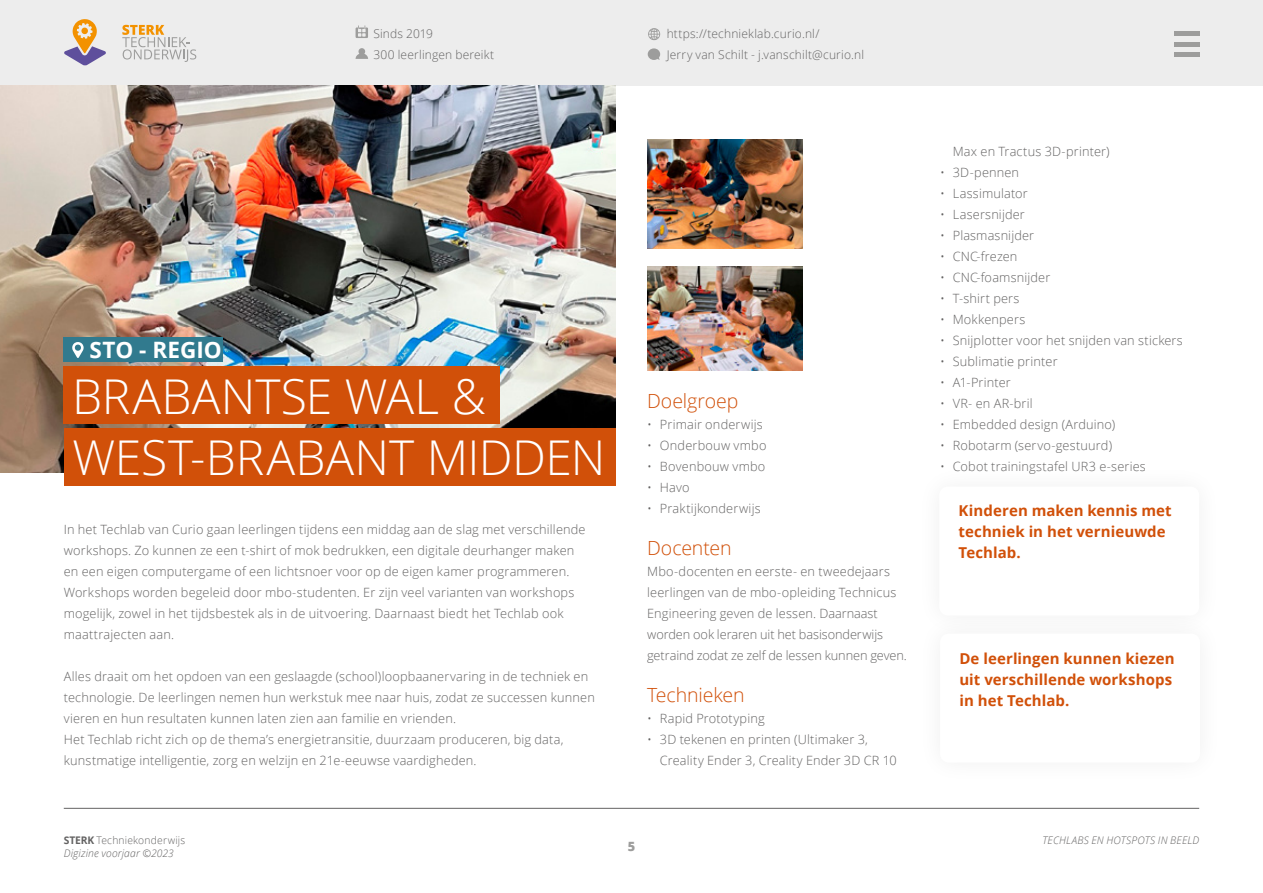
<style>
.page{position:relative;width:1263px;height:893px;background:#fff}
.page>*{position:absolute;margin:0;border:0;box-sizing:border-box;transform-origin:0 0}
.t1{font:300 48px "Open Sans";color:#fff}
.t2{font:700 22.5px "Open Sans";color:#fff}
.t3{font:300 19.5px "Open Sans";letter-spacing:-.005em;color:#d15009}
.t4{font:700 15px/21px "Open Sans";letter-spacing:.005em;color:#d15009}
.t5{font:300 12.75px/21px "Open Sans";letter-spacing:.01em;color:#646363}
.t6{font:800 12.75px "Open Sans";color:#9d9d9c}
.t7{font:300 12px/21px "Open Sans";letter-spacing:.015em;color:#646363}
.t8{font:italic 300 10.5px/13.5px "Open Sans";letter-spacing:.015em;color:#646363}
.s1{font-weight:700;font-style:normal}
.s2{font-style:normal}
</style>
<div class="page">
<div style="left:0;top:0;width:1263px;height:85px;background:#ededed"></div>
<hr style="left:1174px;top:32px;width:25px;height:4px;background:#9d9d9c">
<hr style="left:1174px;top:42px;width:25px;height:4px;background:#9d9d9c">
<div style="left:1174px;top:52px;width:25px;height:5px;background:#9d9d9c"></div>
<svg style="left:122px;top:25px;width:74px;height:37px"></svg>
<svg style="left:64px;top:19px;width:42px;height:47px"></svg>
<img style="left:0;top:85px;width:616px;height:388px">
<img style="left:647px;top:266px;width:155px;height:105px">
<img style="left:647px;top:139px;width:156px;height:109px">
<div style="left:64px;top:428px;width:552px;height:58px;background:#d15009"></div>
<hr style="left:64px;top:808px;width:1135px;height:1px;background:#646363">
<div style="left:648px;top:48px;width:12px;height:12px;background:#9d9d9c;border-radius:50%"></div>
<svg style="left:356px;top:25px;width:12px;height:13px"></svg>
<svg style="left:356px;top:48px;width:12px;height:11px"></svg>
<svg style="left:648px;top:28px;width:12px;height:12px"></svg>
<div style="left:64px;top:337px;width:159px;height:25px;background:#317a8e"></div>
<svg style="left:72px;top:342px;width:12px;height:16px"></svg>
<div style="left:64px;top:367px;width:436px;height:57px;background:#d15009"></div>
<p class="t7" style="left:373px;top:23px;width:122px">Sinds 2019<br>300 leerlingen bereikt</p>
<p class="t7" style="left:667px;top:23px;width:199px">https://technieklab.curio.nl/<br>Jerry van Schilt - j.vanschilt@curio.nl</p>
<h2 class="t2" style="left:89px;top:334px;width:134px">STO - REGIO</h2>
<h1 class="t1" style="left:72px;top:363px;width:415px">BRABANTSE WAL &amp;</h1>
<h1 class="t1" style="left:72px;top:425px;width:534px">WEST-BRABANT MIDDEN</h1>
<p class="t5" style="left:64px;top:518px;width:523px">In het Techlab van Curio gaan leerlingen tijdens een middag aan de slag met verschillende workshops. Zo kunnen ze een t-shirt of mok bedrukken, een digitale deurhanger maken en een eigen computergame of een lichtsnoer voor op de eigen kamer programmeren.<br>Workshops worden begeleid door mbo-studenten. Er zijn veel varianten van workshops mogelijk, zowel in het tijdsbestek als in de uitvoering. Daarnaast biedt het Techlab ook maattrajecten aan.</p>
<p class="t5" style="left:64px;top:665px;width:533px">Alles draait om het opdoen van een geslaagde (school)loopbaanervaring in de techniek en technologie. De leerlingen nemen hun werkstuk mee naar huis, zodat ze successen kunnen vieren en hun resultaten kunnen laten zien aan familie en vrienden.<br>Het Techlab richt zich op de thema’s energietransitie, duurzaam produceren, big data, kunstmatige intelligentie, zorg en welzijn en 21e-eeuwse vaardigheden.</p>
<h3 class="t3" style="left:647px;top:387px;width:93px">Doelgroep</h3>
<p class="t5" style="left:647px;top:413px;width:117px">• Primair onderwijs</p>
<p class="t5" style="left:647px;top:434px;width:121px">• Onderbouw vmbo</p>
<p class="t5" style="left:647px;top:455px;width:120px">• Bovenbouw vmbo</p>
<p class="t5" style="left:647px;top:476px;width:44px">• Havo</p>
<p class="t5" style="left:647px;top:497px;width:115px">• Praktijkonderwijs</p>
<h3 class="t3" style="left:647px;top:534px;width:86px">Docenten</h3>
<p class="t5" style="left:647px;top:560px;width:261px">Mbo-docenten en eerste- en tweedejaars leerlingen van de mbo-opleiding Technicus Engineering geven de lessen. Daarnaast worden ook leraren uit het basisonderwijs getraind zodat ze zelf de lessen kunnen geven.</p>
<h3 class="t3" style="left:647px;top:681px;width:99px">Technieken</h3>
<p class="t5" style="left:647px;top:707px;width:119px">• Rapid Prototyping</p>
<p class="t5" style="left:660px;top:728px;width:238px;text-indent:-13px">• 3D tekenen en printen (Ultimaker 3,<br>Creality Ender 3, Creality Ender 3D CR 10</p>
<p class="t5" style="left:953px;top:140px;width:158px">Max en Tractus 3D-printer)</p>
<p class="t5" style="left:940px;top:161px;width:81px">• 3D-pennen</p>
<p class="t5" style="left:940px;top:182px;width:89px">• Lassimulator</p>
<p class="t5" style="left:940px;top:203px;width:86px">• Lasersnijder</p>
<p class="t5" style="left:940px;top:224px;width:96px">• Plasmasnijder</p>
<p class="t5" style="left:940px;top:245px;width:79px">• CNC-frezen</p>
<p class="t5" style="left:940px;top:266px;width:112px">• CNC-foamsnijder</p>
<p class="t5" style="left:940px;top:287px;width:81px">• T-shirt pers</p>
<p class="t5" style="left:940px;top:308px;width:87px">• Mokkenpers</p>
<p class="t5" style="left:940px;top:329px;width:244px">• Snijplotter voor het snijden van stickers</p>
<p class="t5" style="left:940px;top:350px;width:119px">• Sublimatie printer</p>
<p class="t5" style="left:940px;top:371px;width:72px">• A1-Printer</p>
<p class="t5" style="left:940px;top:392px;width:94px">• VR- en AR-bril</p>
<p class="t5" style="left:940px;top:413px;width:177px">• Embedded design (Arduino)</p>
<p class="t5" style="left:940px;top:434px;width:174px">• Robotarm (servo-gestuurd)</p>
<p class="t5" style="left:940px;top:455px;width:207px">• Cobot trainingstafel UR3 e-series</p>
<p class="t4" style="left:958px;top:500px;width:215px">Kinderen maken kennis met techniek in het vernieuwde<br>Techlab.</p>
<p class="t4" style="left:959px;top:647px;width:217px">De leerlingen kunnen kiezen uit verschillende workshops in het Techlab.</p>
<p class="t8" style="left:64px;top:833px;width:123px"><span class="s1">STERK</span> <span class="s2">Techniekonderwijs<br></span>Digizine voorjaar ©2023</p>
<p class="t8" style="left:1042px;top:833px;width:158px">TECHLABS EN HOTSPOTS IN BEELD</p>
<p class="t6" style="left:628px;top:836px;width:9px">5</p>
</div>
